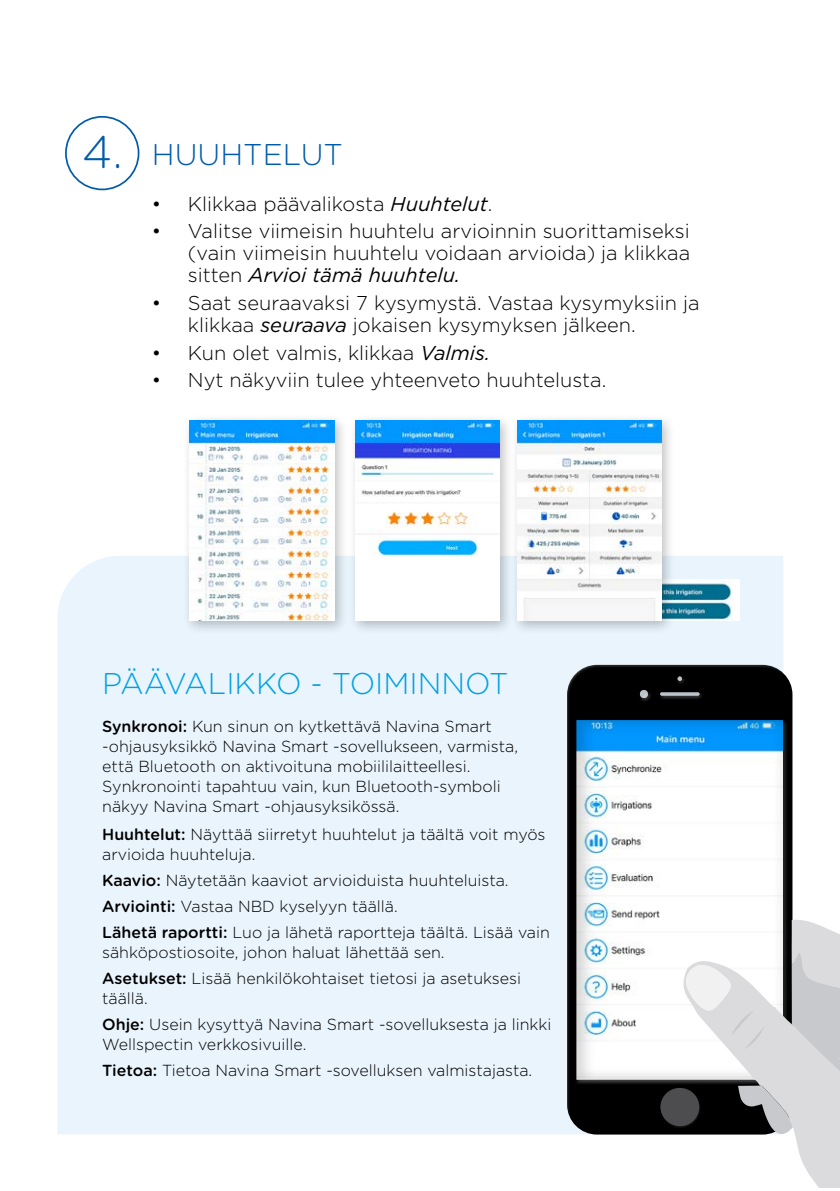
<style>
.page{position:relative;width:840px;height:1191px;background:#fff}
.page>*{position:absolute;margin:0;border:0;box-sizing:border-box;transform-origin:0 0}
.t1{font:300 45.6px "Gotham Rounded";color:#005baa}
.t2{font:300 30px "Gotham Rounded";color:#00a1e4}
.t3{font:300 30px "Gotham Rounded";color:#005baa}
.t4{font:300 20px/22px "Gotham";color:#000;text-align:justify}
.t5{font:300 16px/20px "Gotham";color:#000}
.s1{font-weight:400;font-style:italic}
.s2{font-family:"Gotham Rounded";font-weight:500}
</style>
<div class="page">
<div style="left:57px;top:556px;width:725px;height:578px;background:#e9f4fc"></div>
<img style="left:676px;top:579px;width:63px;height:41px">
<div style="left:65px;top:116px;width:74px;height:74px;border:2px solid #005baa;border-radius:50%"></div>
<div style="left:182px;top:413px;width:167px;height:222px;background:#000;opacity:.25"></div>
<img style="left:190px;top:420px;width:144px;height:200px">
<div style="left:347px;top:413px;width:167px;height:222px;background:#000;opacity:.25"></div>
<img style="left:355px;top:420px;width:144px;height:200px">
<div style="left:509px;top:413px;width:167px;height:222px;background:#000;opacity:.25"></div>
<img style="left:517px;top:420px;width:144px;height:200px">
<div style="left:566px;top:672px;width:226px;height:462px;background:#000;opacity:.75"></div>
<div style="left:660px;top:1087px;width:39px;height:39px;background:#4d4d4f;border-radius:50%"></div>
<svg style="left:681px;top:918px;width:158px;height:269px"></svg>
<svg style="left:791px;top:934px;width:48px;height:140px"></svg>
<svg style="left:737px;top:1085px;width:55px;height:52px"></svg>
<svg style="left:685px;top:964px;width:80px;height:86px"></svg>
<p class="t1" style="left:82px;top:121px;width:42px">4.</p>
<p class="t3" style="left:152px;top:134px;width:192px">HUUHTELUT</p>
<p class="t4" style="left:152px;top:192px;width:342px">• Klikkaa päävalikosta <span class="s1">Huuhtelut</span>.</p>
<p class="t4" style="left:188px;top:219px;width:503px;text-indent:-36px">• Valitse viimeisin huuhtelu arvioinnin suorittamiseksi (vain viimeisin huuhtelu voidaan arvioida) ja klikkaa sitten <span class="s1">Arvioi tämä huuhtelu.</span></p>
<p class="t4" style="left:188px;top:291px;width:513px;text-indent:-36px">• Saat seuraavaksi 7 kysymystä. Vastaa kysymyksiin ja klikkaa <span class="s1">seuraava</span> jokaisen kysymyksen jälkeen.</p>
<p class="t4" style="left:152px;top:341px;width:339px">• Kun olet valmis, klikkaa <span class="s1">Valmis.</span></p>
<p class="t4" style="left:152px;top:368px;width:455px">• Nyt näkyviin tulee yhteenveto huuhtelusta.</p>
<p class="t2" style="left:102px;top:663px;width:407px">PÄÄVALIKKO - TOIMINNOT</p>
<p class="t5" style="left:102px;top:716px;width:417px"><span class="s2">Synkronoi:</span> Kun sinun on kytkettävä Navina Smart -ohjausyksikkö Navina Smart -sovellukseen, varmista, että Bluetooth on aktivoituna mobiililaitteellesi.<br>Synkronointi tapahtuu vain, kun Bluetooth-symboli näkyy Navina Smart -ohjausyksikössä.</p>
<p class="t5" style="left:102px;top:823px;width:444px"><span class="s2">Huuhtelut:</span> Näyttää siirretyt huuhtelut ja täältä voit myös arvioida huuhteluja.</p>
<p class="t5" style="left:102px;top:869px;width:408px"><span class="s2">Kaavio:</span> Näytetään kaaviot arvioiduista huuhteluista.</p>
<p class="t5" style="left:102px;top:895px;width:297px"><span class="s2">Arviointi:</span> Vastaa NBD kyselyyn täällä.</p>
<p class="t5" style="left:102px;top:922px;width:449px"><span class="s2">Lähetä raportti:</span> Luo ja lähetä raportteja täältä. Lisää vain sähköpostiosoite, johon haluat lähettää sen.</p>
<p class="t5" style="left:102px;top:968px;width:420px"><span class="s2">Asetukset:</span> Lisää henkilökohtaiset tietosi ja asetuksesi täällä.</p>
<p class="t5" style="left:102px;top:1014px;width:450px"><span class="s2">Ohje:</span> Usein kysyttyä Navina Smart -sovelluksesta ja linkki<br>Wellspectin verkkosivuille.</p>
<p class="t5" style="left:102px;top:1060px;width:431px"><span class="s2">Tietoa:</span> Tietoa Navina Smart -sovelluksen valmistajasta.</p>
</div>
